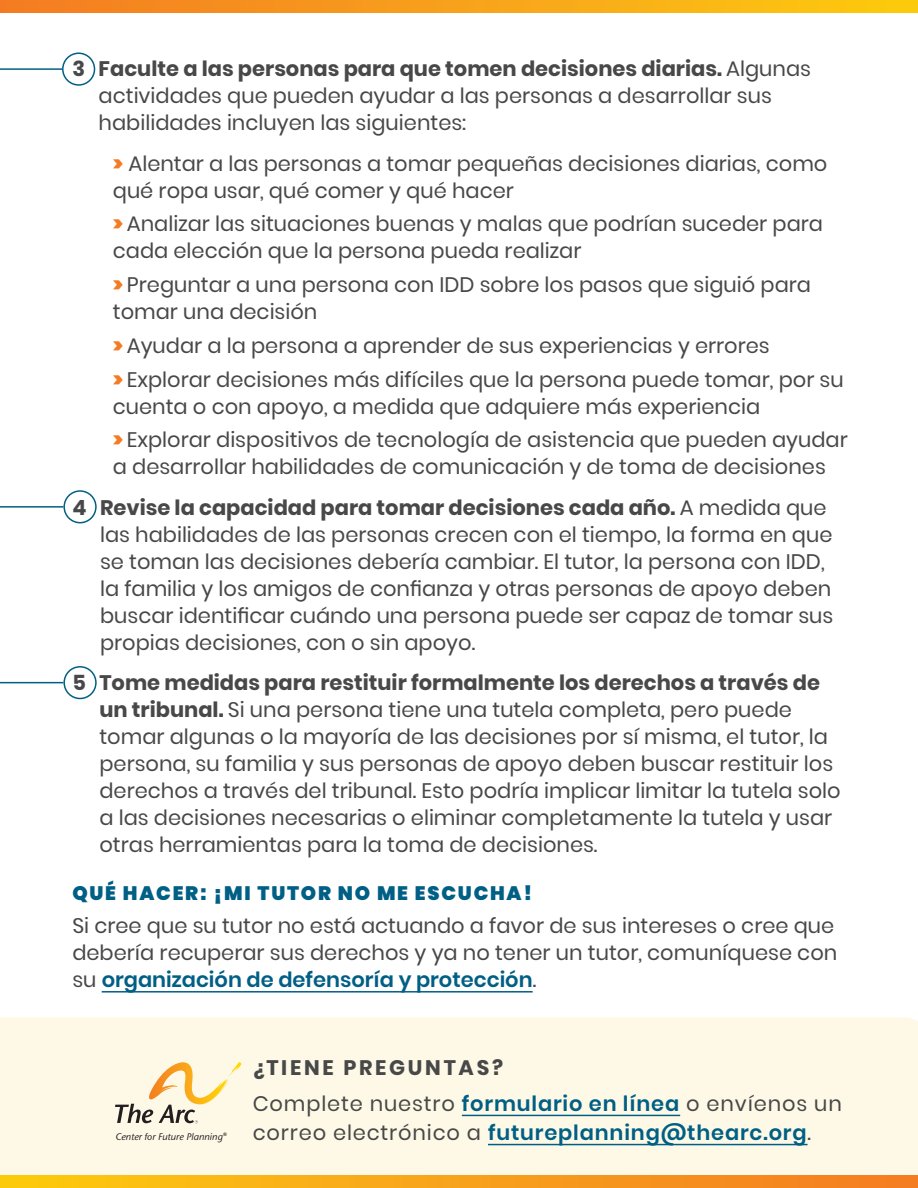
<style>
.page{position:relative;width:918px;height:1188px;background:#fff}
.page>*{position:absolute;margin:0;border:0;box-sizing:border-box;transform-origin:0 0}
.body{font:21px/27px "Poppins";color:#474847}
.small_bullet{font:21px/27px "Poppins";color:#474847}
.subbie2{font:21px/29.1px "Poppins";letter-spacing:.04em;color:#474847}
.myth{font:700 21px "Poppins";letter-spacing:.13em;color:#474847}
.body-2{font:900 19.5px "Poppins";letter-spacing:.09em;color:#005f85}
.t1{font:italic 500 9.6px "Stone Sans ITC Std";color:#231f20}
.s1{font-weight:700}
.s2{font-weight:900;color:#f47b21}
.s3{font-weight:600;color:#005f85}
</style>
<div class="page">
<hr style="left:102px;top:991px;width:431px;height:2px;background:#005f85">
<div style="left:63px;top:490px;width:34px;height:33px;border:2px solid #005f85;border-radius:50%"></div>
<hr style="left:0;top:506px;width:63px;height:2px;background:#005f85">
<div style="left:62px;top:53px;width:33px;height:33px;border:2px solid #005f85;border-radius:50%"></div>
<hr style="left:0;top:68px;width:62px;height:2px;background:#005f85">
<div style="left:63px;top:666px;width:34px;height:33px;border:2px solid #005f85;border-radius:50%"></div>
<hr style="left:0;top:682px;width:63px;height:1px;background:#005f85">
<div style="left:0;top:1017px;width:918px;height:159px;background:#fef9e7"></div>
<svg style="left:115px;top:1062px;width:129px;height:61px;background:#efe1c1"></svg>
<hr style="left:462px;top:1115px;width:218px;height:1px;background:#005f85">
<hr style="left:488px;top:1144px;width:320px;height:1px;background:#005f85">
<svg style="left:0;top:0;width:918px;height:13px;background:#f7a219"></svg>
<svg style="left:0;top:1176px;width:918px;height:12px;background:#f7a319"></svg>
<p class="body" style="left:99px;top:55px;width:714px;text-indent:-26px"><span class="s1">3 Faculte a las personas para que tomen decisiones diarias.</span> Algunas actividades que pueden ayudar a las personas a desarrollar sus habilidades incluyen las siguientes:</p>
<p class="small_bullet" style="left:113px;top:150px;width:716px"><span class="s2">&gt;</span> Alentar a las personas a tomar pequeñas decisiones diarias, como qué ropa usar, qué comer y qué hacer</p>
<p class="small_bullet" style="left:113px;top:211px;width:712px"><span class="s2">&gt;</span> Analizar las situaciones buenas y malas que podrían suceder para cada elección que la persona pueda realizar</p>
<p class="small_bullet" style="left:113px;top:271px;width:700px"><span class="s2">&gt;</span> Preguntar a una persona con IDD sobre los pasos que siguió para tomar una decisión</p>
<p class="small_bullet" style="left:113px;top:332px;width:658px"><span class="s2">&gt;</span> Ayudar a la persona a aprender de sus experiencias y errores</p>
<p class="small_bullet" style="left:113px;top:366px;width:732px"><span class="s2">&gt;</span> Explorar decisiones más difíciles que la persona puede tomar, por su cuenta o con apoyo, a medida que adquiere más experiencia</p>
<p class="small_bullet" style="left:113px;top:427px;width:736px"><span class="s2">&gt;</span> Explorar dispositivos de tecnología de asistencia que pueden ayudar a desarrollar habilidades de comunicación y de toma de decisiones</p>
<p class="body" style="left:100px;top:494px;width:735px;text-indent:-28px"><span class="s1">4 Revise la capacidad para tomar decisiones cada año.</span> A medida que las habilidades de las personas crecen con el tiempo, la forma en que se toman las decisiones debería cambiar. El tutor, la persona con IDD, la familia y los amigos de confianza y otras personas de apoyo deben buscar identificar cuándo una persona puede ser capaz de tomar sus propias decisiones, con o sin apoyo.</p>
<p class="body" style="left:99px;top:670px;width:743px;text-indent:-27px"><span class="s1">5 Tome medidas para restituir formalmente los derechos a través de un tribunal.</span> Si una persona tiene una tutela completa, pero puede tomar algunas o la mayoría de las decisiones por sí misma, el tutor, la persona, su familia y sus personas de apoyo deben buscar restituir los derechos a través del tribunal. Esto podría implicar limitar la tutela solo a las decisiones necesarias o eliminar completamente la tutela y usar otras herramientas para la toma de decisiones.</p>
<p class="body-2" style="left:72px;top:881px;width:461px">QUÉ HACER: ¡MI TUTOR NO ME ESCUCHA!</p>
<p class="body" style="left:72px;top:913px;width:767px">Si cree que su tutor no está actuando a favor de sus intereses o cree que debería recuperar sus derechos y ya no tener un tutor, comuníquese con su <span class="s3">organización de defensoría y protección</span>.</p>
<p class="t1" style="left:116px;top:1131px;width:112px">Center for Future Planning®</p>
<p class="myth" style="left:253px;top:1056px;width:252px">¿TIENE PREGUNTAS?</p>
<p class="subbie2" style="left:253px;top:1089px;width:591px">Complete nuestro <span class="s3">formulario en línea</span> o envíenos un correo electrónico a <span class="s3">futureplanning@thearc.org</span>.</p>
</div>
